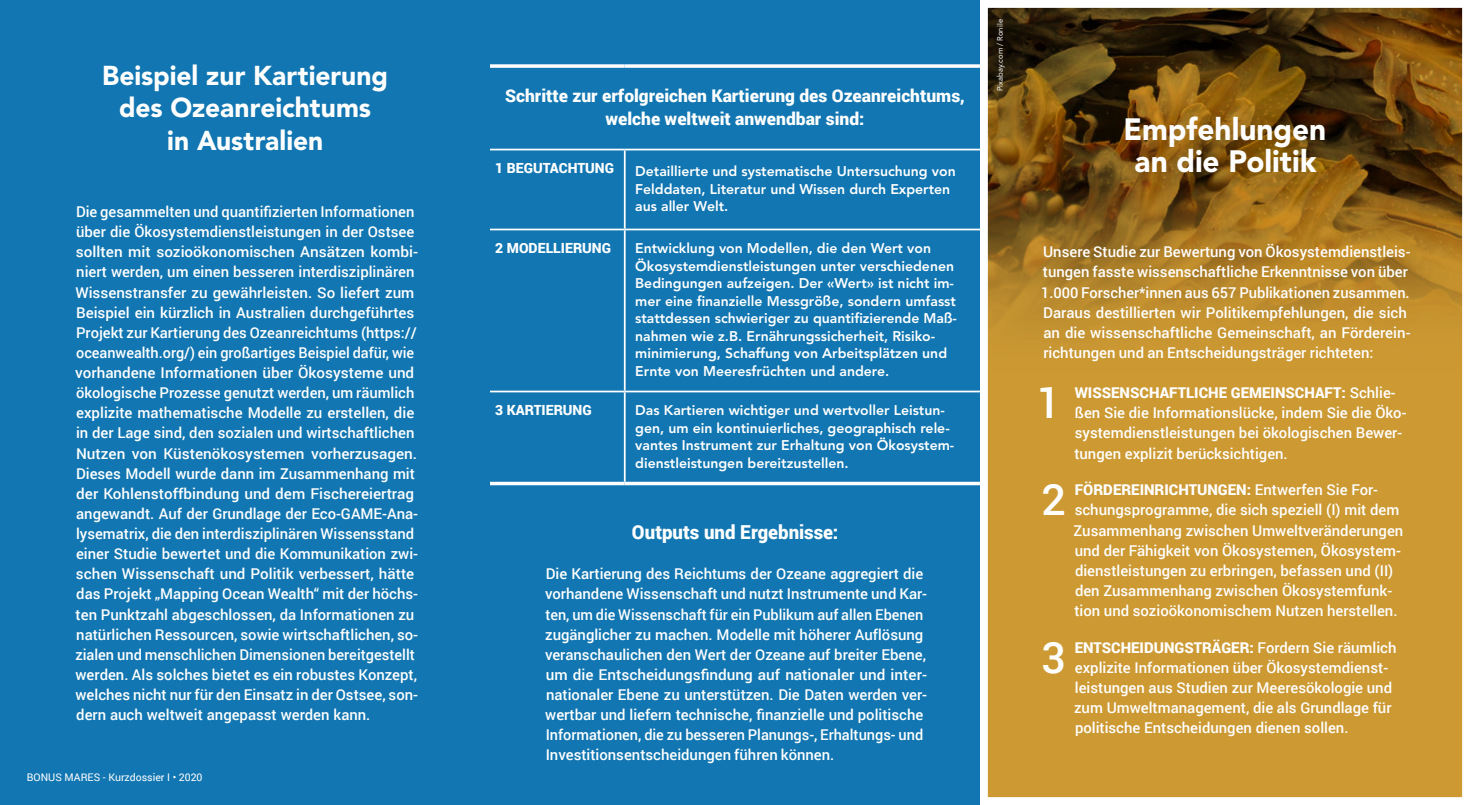
<style>
.page{position:relative;width:1470px;height:805px;background:#fff}
.page>*{position:absolute;margin:0;border:0;box-sizing:border-box;transform-origin:0 0}
.t1{font:500 43.23px "Roboto";color:#fff}
.t2{font:900 30.62px/32.4px "Avenir";color:#fff;text-align:center}
.t3{font:900 27.12px/32.4px "Avenir";color:#fff;text-align:center}
.t4{font:900 19.25px "Roboto";color:#fff}
.t5{font:900 17.5px/22.8px "Roboto";color:#fff;text-align:center}
.t6{font:500 14.88px/20.1px "Roboto";color:#fff}
.t7{font:900 14.88px "Roboto";color:#fff}
.t8{font:800 14px/17.5px "Avenir";color:#fff}
.t9{font:900 14px "Roboto";color:#fff}
.t10{font:10.5px "Roboto";color:#fff}
.t11{font:7.88px "Avenir";letter-spacing:.01em;color:#fff}
.s1{font-weight:500}
</style>
<div class="page">
<div style="left:490px;top:0;width:980px;height:805px;background:#1176b1"></div>
<div style="left:984px;top:4px;width:482px;height:797px;background:#c93"></div>
<img style="left:989px;top:9px;width:472px;height:316px">
<div style="left:980px;top:0;width:490px;height:805px;border:8px solid #fff"></div>
<div style="left:0;top:0;width:490px;height:805px;background:#1176b1"></div>
<svg style="left:490px;top:148px;width:490px;height:334px"></svg>
<hr style="left:490px;top:149px;width:135px;height:1px;background:#fff">
<hr style="left:625px;top:149px;width:355px;height:1px;background:#fff">
<hr style="left:624px;top:150px;width:2px;height:79px;background:#fff">
<hr style="left:490px;top:229px;width:135px;height:1px;background:#fff">
<hr style="left:625px;top:229px;width:355px;height:1px;background:#fff">
<hr style="left:624px;top:230px;width:2px;height:161px;background:#fff">
<hr style="left:490px;top:391px;width:135px;height:1px;background:#fff">
<hr style="left:625px;top:391px;width:355px;height:1px;background:#fff">
<hr style="left:624px;top:392px;width:2px;height:90px;background:#fff">
<svg style="left:490px;top:64px;width:135px;height:4px"></svg>
<svg style="left:625px;top:64px;width:355px;height:4px"></svg>
<hr style="left:490px;top:482px;width:135px;height:3px;background:#fff">
<hr style="left:625px;top:482px;width:355px;height:3px;background:#fff">
<h3 class="t3" style="left:102px;top:59px;width:287px">Beispiel zur Kartierung des Ozeanreichtums<br>in Australien</h3>
<p class="t6" style="left:76px;top:201px;width:340px">Die gesammelten und quantifizierten Informationen über die Ökosystemdienstleistungen in der Ostsee</p>
<p class="t6" style="left:76px;top:261px;width:340px">niert werden, um einen besseren interdisziplinären</p>
<p class="t6" style="left:76px;top:241px;width:344px">sollten mit sozioökonomischen Ansätzen kombi-</p>
<p class="t6" style="left:75px;top:282px;width:344px">Wissenstransfer zu gewährleisten. So liefert zum Beispiel ein kürzlich in Australien durchgeführtes Projekt zur Kartierung des Ozeanreichtums (https:// oceanwealth.org/) ein großartiges Beispiel dafür, wie vorhandene Informationen über Ökosysteme und ökologische Prozesse genutzt werden, um räumlich explizite mathematische Modelle zu erstellen, die in der Lage sind, den sozialen und wirtschaftlichen Nutzen von Küstenökosystemen vorherzusagen.<br>Dieses Modell wurde dann im Zusammenhang mit der Kohlenstoffbindung und dem Fischereiertrag</p>
<p class="t6" style="left:76px;top:523px;width:340px">lysematrix, die den interdisziplinären Wissensstand</p>
<p class="t6" style="left:76px;top:503px;width:343px">angewandt. Auf der Grundlage der Eco-GAME-Ana-</p>
<p class="t6" style="left:76px;top:543px;width:344px">einer Studie bewertet und die Kommunikation zwi-</p>
<p class="t6" style="left:76px;top:563px;width:340px">schen Wissenschaft und Politik verbessert, hätte</p>
<p class="t6" style="left:76px;top:583px;width:343px">das Projekt „Mapping Ocean Wealth“ mit der höchs-</p>
<p class="t6" style="left:76px;top:604px;width:340px">ten Punktzahl abgeschlossen, da Informationen zu</p>
<p class="t6" style="left:76px;top:624px;width:343px">natürlichen Ressourcen, sowie wirtschaftlichen, so-</p>
<p class="t6" style="left:76px;top:664px;width:343px">werden. Als solches bietet es ein robustes Konzept,</p>
<p class="t6" style="left:76px;top:704px;width:296px">dern auch weltweit angepasst werden kann.</p>
<p class="t6" style="left:75px;top:644px;width:341px">zialen und menschlichen Dimensionen bereitgestellt</p>
<p class="t6" style="left:76px;top:684px;width:344px">welches nicht nur für den Einsatz in der Ostsee, son-</p>
<p class="t10" style="left:27px;top:770px;width:177px">BONUS MARES - Kurzdossier •I 2020</p>
<p class="t5" style="left:505px;top:84px;width:461px">Schritte zur erfolgreichen Kartierung des Ozeanreichtums, welche weltweit anwendbar sind:</p>
<p class="t9" style="left:495px;top:158px;width:120px">1 BEGUTACHTUNG</p>
<p class="t9" style="left:495px;top:238px;width:117px">2 MODELLIERUNG</p>
<p class="t9" style="left:495px;top:400px;width:98px">3 KARTIERUNG</p>
<p class="t8" style="left:635px;top:162px;width:322px">Detaillierte und systematische Untersuchung von</p>
<p class="t8" style="left:635px;top:180px;width:317px">Felddaten, Literatur und Wissen durch Experten aus aller Welt.</p>
<p class="t8" style="left:635px;top:240px;width:297px">Entwicklung von Modellen, die den Wert von</p>
<p class="t8" style="left:635px;top:257px;width:320px">Ökosystemdienstleistungen unter verschiedenen</p>
<p class="t8" style="left:635px;top:292px;width:322px">mer eine finanzielle Messgröße, sondern umfasst</p>
<p class="t8" style="left:635px;top:275px;width:320px">Bedingungen aufzeigen. Der «Wert» ist nicht im-</p>
<p class="t8" style="left:635px;top:310px;width:323px">stattdessen schwieriger zu quantifizierende Maß-</p>
<p class="t8" style="left:635px;top:362px;width:256px">Ernte von Meeresfrüchten und andere.</p>
<p class="t8" style="left:635px;top:327px;width:301px">nahmen wie B.z . Ernährungssicherheit, Risiko-</p>
<p class="t8" style="left:635px;top:345px;width:313px">minimierung, Schaffung von Arbeitsplätzen und</p>
<p class="t8" style="left:635px;top:402px;width:311px">Das Kartieren wichtiger und wertvoller Leistun-</p>
<p class="t8" style="left:635px;top:419px;width:316px">gen, um ein kontinuierliches, geographisch rele-</p>
<p class="t8" style="left:635px;top:437px;width:321px">vantes Instrument zur Erhaltung von Ökosystem-</p>
<p class="t8" style="left:635px;top:454px;width:215px">dienstleistungen bereitzustellen.</p>
<p class="t4" style="left:632px;top:519px;width:208px">Outputs und Ergebnisse:</p>
<p class="t6" style="left:546px;top:563px;width:379px">Die Kartierung des Reichtums der Ozeane aggregiert die</p>
<p class="t6" style="left:545px;top:604px;width:380px">ten, um die Wissenschaft für ein Publikum auf allen Ebenen</p>
<p class="t6" style="left:545px;top:583px;width:384px">vorhandene Wissenschaft und nutzt Instrumente und Kar-</p>
<p class="t6" style="left:545px;top:624px;width:383px">zugänglicher zu machen. Modelle mit höherer Auflösung veranschaulichen den Wert der Ozeane auf breiter Ebene,</p>
<p class="t6" style="left:546px;top:664px;width:383px">um die Entscheidungsfindung auf nationaler und inter-</p>
<p class="t6" style="left:546px;top:684px;width:383px">nationaler Ebene zu unterstützen. Die Daten werden ver-</p>
<p class="t6" style="left:545px;top:704px;width:380px">wertbar und liefern technische, finanzielle und politische</p>
<p class="t6" style="left:546px;top:724px;width:379px">Informationen, die zu besseren Planungs-, Erhaltungs- und<br>Investitionsentscheidungen führen können.</p>
<p class="t11" style="left:995px;top:91px;width:74px;rotate:-90deg">Pixabay.com / Ronile</p>
<h2 class="t2" style="left:1124px;top:113px;width:204px">Empfehlungen an die Politik</h2>
<p class="t6" style="left:1043px;top:241px;width:369px">Unsere Studie zur Bewertung von Ökosystemdienstleis-</p>
<p class="t6" style="left:1041px;top:282px;width:370px">1.000 Forscher*innen aus 657 Publikationen zusammen.<br>Daraus destillierten wir Politikempfehlungen, die sich</p>
<p class="t6" style="left:1044px;top:342px;width:332px">richtungen und an Entscheidungsträger richteten:</p>
<p class="t6" style="left:1043px;top:261px;width:367px">tungen fasste wissenschaftliche Erkenntnisse von über</p>
<p class="t6" style="left:1043px;top:322px;width:369px">an die wissenschaftliche Gemeinschaft, an Förderein-</p>
<h1 class="t1" style="left:1037px;top:372px;width:26px">1</h1>
<p class="t7" style="left:1075px;top:382px;width:323px">WISSENSCHAFTLICHE GEMEINSCHAFT: <span class="s1">Schlie-</span></p>
<p class="t6" style="left:1075px;top:402px;width:333px">ßen Sie die Informationslücke, indem Sie die Öko-</p>
<p class="t6" style="left:1075px;top:422px;width:329px">systemdienstleistungen bei ökologischen Bewer-</p>
<p class="t6" style="left:1074px;top:443px;width:215px">tungen explizit berücksichtigen.</p>
<h1 class="t1" style="left:1041px;top:470px;width:26px">2</h1>
<p class="t7" style="left:1075px;top:479px;width:305px">FÖRDEREINRICHTUNGEN: <span class="s1">Entwerfen Sie For-</span></p>
<p class="t6" style="left:1075px;top:499px;width:326px">schungsprogramme, die sich speziell I( ) mit dem</p>
<p class="t6" style="left:1074px;top:520px;width:331px">Zusammenhang zwischen Umweltveränderungen</p>
<p class="t6" style="left:1075px;top:560px;width:320px">dienstleistungen zu erbringen, befassen und ( (I I</p>
<p class="t6" style="left:1075px;top:540px;width:328px">und der Fähigkeit von Ökosystemen, Ökosystem-</p>
<p class="t6" style="left:1075px;top:580px;width:319px">den Zusammenhang zwischen Ökosystemfunk-</p>
<p class="t6" style="left:1074px;top:600px;width:325px">tion und sozioökonomischem Nutzen herstellen.</p>
<h1 class="t1" style="left:1041px;top:627px;width:26px">3</h1>
<p class="t7" style="left:1075px;top:637px;width:323px">ENTSCHEIDUNGSTRÄGER: <span class="s1">Fordern Sie räumlich</span></p>
<p class="t6" style="left:1075px;top:657px;width:315px">explizite Informationen über Ökosystemdienst-</p>
<p class="t6" style="left:1074px;top:697px;width:319px">zum Umweltmanagement, die als Grundlage für politische Entscheidungen dienen sollen.</p>
<p class="t6" style="left:1075px;top:677px;width:319px">leistungen aus Studien zur Meeresökologie und</p>
</div>
